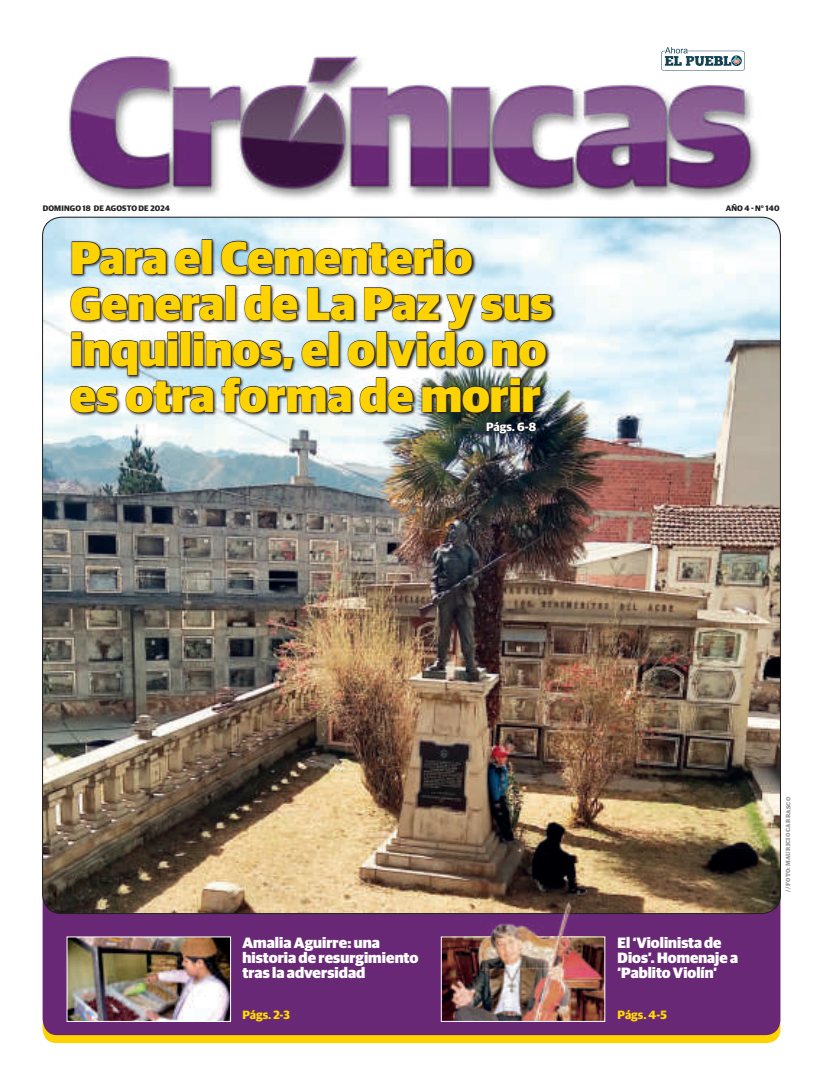
<style>
.page{position:relative;width:823px;height:1092px;background:#fff}
.page>*{position:absolute;margin:0;border:0;box-sizing:border-box;transform-origin:0 0}
.t1{font:900 46px/46px "Guardian Sans";color:#fed304}
.t2{font:900 15px/15px "Guardian Sans";letter-spacing:.005em;color:#fff}
.t3{font:700 12px "Guardian Sans";letter-spacing:-.005em;color:#ffdc01}
.t4{font:700 12px "Guardian Sans";color:#fff}
.t5{font:700 8px "Guardian Sans";letter-spacing:.02em;color:#231f20}
.t6{font:700 6px "Guardian Egyptian";letter-spacing:.04em;color:#939598}
</style>
<div class="page">
<img style="left:69px;top:51px;width:690px;height:149px">
<div style="left:43px;top:1011px;width:737px;height:32px;background:#fed304;border-radius:14px"></div>
<div style="left:43px;top:913px;width:737px;height:122px;background:#692875"></div>
<img style="left:66px;top:936px;width:165px;height:85px">
<svg style="left:660px;top:47px;width:84px;height:24px"></svg>
<img style="left:43px;top:217px;width:737px;height:696px">
<svg style="left:70px;top:238px;width:486px;height:178px"></svg>
<svg style="left:71px;top:241px;width:96px;height:34px;background:#5f6468"></svg>
<svg style="left:174px;top:247px;width:27px;height:28px"></svg>
<div style="left:202px;top:239px;width:10px;height:35px;border:1px solid #231f20"></div>
<svg style="left:220px;top:239px;width:252px;height:36px;background:#6e7275"></svg>
<svg style="left:70px;top:285px;width:482px;height:128px;background:#808587"></svg>
<svg style="left:485px;top:421px;width:51px;height:13px"></svg>
<img style="left:441px;top:900px;width:163px;height:121px">
<p class="t5" style="left:43px;top:204px;width:129px">DOMINGO 18 DE AGOSTO DE 2024</p>
<h1 class="t1" style="left:70px;top:235px;width:483px">Para el Cementerio<br>General de La Paz y sus inquilinos, el olvido no es otra forma de morir</h1>
<p class="t4" style="left:486px;top:420px;width:52px">Págs. 6-8</p>
<p class="t5" style="left:725px;top:204px;width:55px">AÑO 4 - N° 140</p>
<p class="t6" style="left:785px;top:891px;width:96px;rotate:-90deg">// FOTO: MAURICIO CARRASCO</p>
<p class="t2" style="left:242px;top:935px;width:177px">Amalia Aguirre: una historia de resurgimiento tras la adversidad</p>
<p class="t2" style="left:617px;top:935px;width:122px">El ‘Violinista de<br>Dios’. Homenaje a ‘Pablito Violín’</p>
<p class="t3" style="left:242px;top:1008px;width:49px">Págs. 2-3</p>
<p class="t3" style="left:617px;top:1008px;width:51px">Págs. 4-5</p>
</div>
